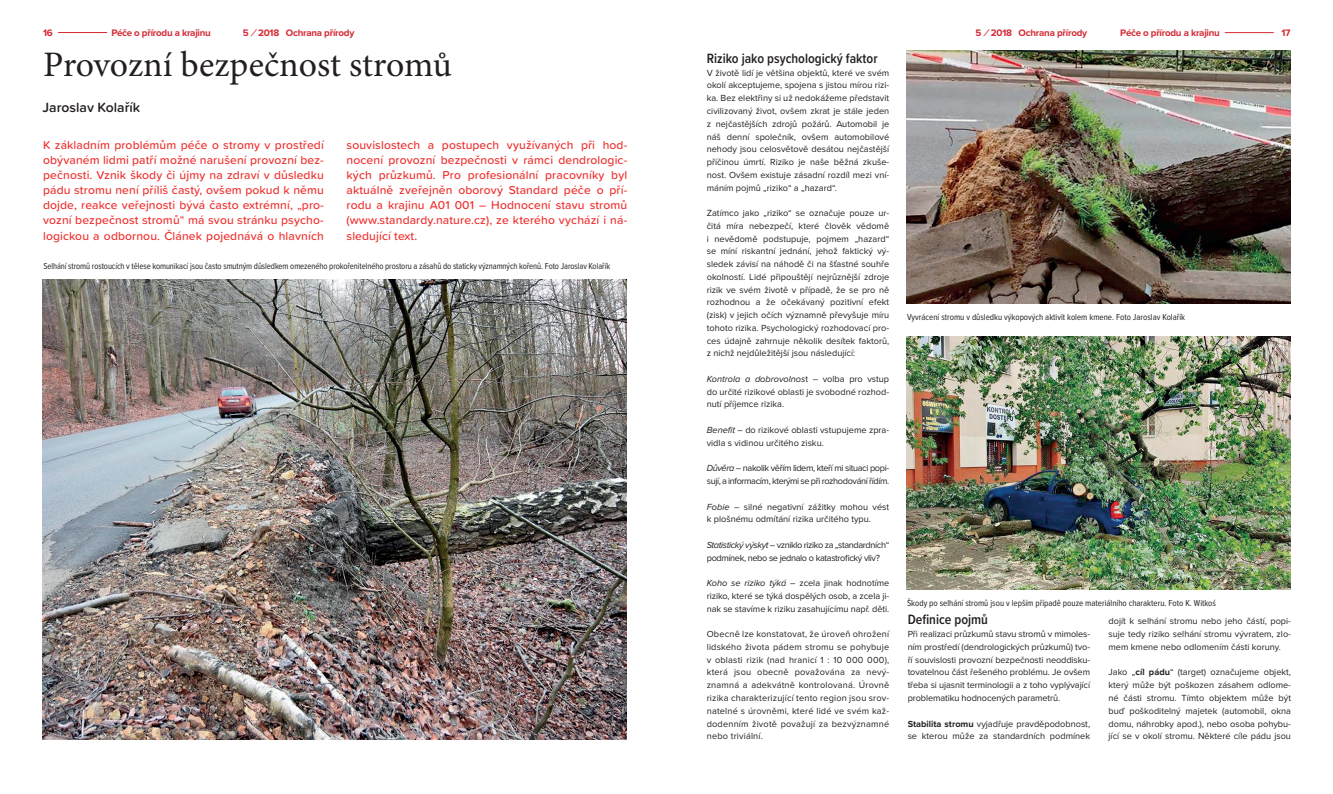
<style>
.page{position:relative;width:1333px;height:794px;background:#fff}
.page>*{position:absolute;margin:0;border:0;box-sizing:border-box;transform-origin:0 0}
.nadpis_patkovy{font:35.9px "Minion Pro";letter-spacing:-.005em;color:#231f20}
.mezititulek{font:600 13.9px "Proxima Nova Cond";color:#231f20}
.autor_clanku{font:600 13.9px "Proxima Soft";color:#231f20}
.perex{font:500 12px/15.1px "Proxima Soft";letter-spacing:.01em;color:#ee2f2d;text-align:justify}
.t1{font:700 9.8px "Proxima Nova";letter-spacing:-.025em;color:#d62a35}
.chlebovka{font:9.2px/12.8px "Proxima Nova";color:#231f20;text-align:justify}
.chlebovka-2{font:9.2px/12.8px "Proxima Nova";letter-spacing:-.04em;color:#231f20}
.titulky_foto{font:9px "Proxima Nova Cond";letter-spacing:-.01em;color:#231f20}
.s1{font-style:italic}
.s2{font-family:"Proxima Nova";font-weight:400}
.s3{font-weight:700}
</style>
<div class="page">
<img style="left:906px;top:50px;width:384px;height:253px">
<img style="left:906px;top:336px;width:384px;height:254px">
<img style="left:43px;top:280px;width:583px;height:459px">
<hr style="left:1224px;top:32px;width:49px;height:1px;background:#d62a35">
<hr style="left:58px;top:32px;width:49px;height:1px;background:#d62a35">
<p class="t1" style="left:43px;top:25px;width:11px">16</p>
<p class="t1" style="left:111px;top:25px;width:101px">Péče o přírodu a krajinu</p>
<p class="t1" style="left:243px;top:25px;width:113px">5 <span class="s1">/</span>2018 Ochrana přírody</p>
<p class="t1" style="left:975px;top:25px;width:113px">5 <span class="s1">/</span>2018 Ochrana přírody</p>
<p class="t1" style="left:1120px;top:25px;width:101px">Péče o přírodu a krajinu</p>
<p class="t1" style="left:1281px;top:25px;width:11px">17</p>
<p class="nadpis_patkovy" style="left:43px;top:43px;width:410px">Provozní bezpečnost stromů</p>
<p class="autor_clanku" style="left:43px;top:97px;width:99px">Jaroslav Kolařík</p>
<p class="perex" style="left:43px;top:137px;width:282px">K základním problémům péče o stromy v prostředí obývaném lidmi patří možné narušení provozní bez&shy;pečnosti. Vznik škody či újmy na zdraví v důsledku pádu stromu není příliš častý, ovšem pokud k němu dojde, reakce veřejnosti bývá často extrémní, <span class="s2">„</span>pro&shy;vozní bezpečnost stromů<span class="s2">“</span> má svou stránku psycho&shy;logickou a odbornou. Článek pojednává o hlavních</p>
<p class="perex" style="left:346px;top:137px;width:282px">souvislostech a postupech využívaných při hod&shy;nocení provozní bezpečnosti v rámci dendrologic&shy;kých průzkumů. Pro profesionální pracovníky byl aktuálně zveřejněn oborový Standard péče o pří&shy;rodu a krajinu A01 001 – Hodnocení stavu stromů (www.standardy.nature.cz), ze kterého vychází i ná&shy;sledující text.</p>
<p class="titulky_foto" style="left:43px;top:259px;width:568px">Selhání stromů rostoucích v tělese komunikací jsou často smutným důsledkem omezeného prokořenitelného prostoru a zásahů do staticky významných kořenů. Foto Jaroslav Kolařík</p>
<p class="mezititulek" style="left:706px;top:48px;width:172px">Riziko jako psychologický faktor</p>
<p class="chlebovka" style="left:706px;top:66px;width:184px">V životě lidí je většina objektů, které ve svém okolí akceptujeme, spojena s jistou mírou rizi&shy;ka. Bez elektřiny si už nedokážeme představit civilizovaný život, ovšem zkrat je stále jeden z nejčastějších zdrojů požárů. Automobil je náš denní společník, ovšem automobilové nehody jsou celosvětově desátou nejčastější příčinou úmrtí. Riziko je naše běžná zkuše&shy;nost. Ovšem existuje zásadní rozdíl mezi vní&shy;máním pojmů „riziko“ a „hazard“.</p>
<p class="chlebovka" style="left:706px;top:206px;width:184px">Zatímco jako „riziko“ se označuje pouze ur&shy;čitá míra nebezpečí, které člověk vědomě i nevědomě podstupuje, pojmem „hazard“ se míní riskantní jednání, jehož faktický vý&shy;sledek závisí na náhodě či na šťastné souhře okolností. Lidé připouštějí nejrůznější zdroje rizik ve svém životě v případě, že se pro ně rozhodnou a že očekávaný pozitivní efekt (zisk) v jejich očích významně převyšuje míru tohoto rizika. Psychologický rozhodovací pro&shy;ces údajně zahrnuje několik desítek faktorů, z nichž nejdůležitější jsou následující:</p>
<p class="chlebovka" style="left:706px;top:372px;width:184px"><span class="s1">Kontrola a dobrovolnos</span>t – volba pro vstup do určité rizikové oblasti je svobodné rozhod&shy;nutí příjemce rizika.</p>
<p class="chlebovka" style="left:706px;top:423px;width:184px"><span class="s1">Benefit</span> – do rizikové oblasti vstupujeme zpra&shy;vidla s vidinou určitého zisku.</p>
<p class="chlebovka-2" style="left:706px;top:461px;width:184px"><span class="s1">Důvěra</span> – nakolik věřím lidem, kteří mi situaci popi&shy;sují, a informacím, kterými se při rozhodování řídím.</p>
<p class="chlebovka" style="left:706px;top:500px;width:184px"><span class="s1">Fobie</span> – silné negativní zážitky mohou vést k plošnému odmítání rizika určitého typu.</p>
<p class="chlebovka-2" style="left:706px;top:538px;width:184px"><span class="s1">Statistický výskyt</span> – vzniklo riziko za „standardních“ podmínek, nebo se jednalo o katastrofický vliv?</p>
<p class="chlebovka" style="left:706px;top:576px;width:184px"><span class="s1">Koho se riziko týká</span> – zcela jinak hodnotíme riziko, které se týká dospělých osob, a zcela ji&shy;nak se stavíme k riziku zasahujícímu např. děti.</p>
<p class="chlebovka" style="left:706px;top:627px;width:184px">Obecně lze konstatovat, že úroveň ohrožení lidského života pádem stromu se pohybuje v oblasti rizik (nad hranicí 1 : 10 000 000), která jsou obecně považována za nevý&shy;znamná a adekvátně kontrolovaná. Úrovně rizika charakterizující tento region jsou srov&shy;natelné s úrovněmi, které lidé ve svém kaž&shy;dodenním životě považují za bezvýznamné nebo triviální.</p>
<p class="titulky_foto" style="left:907px;top:310px;width:279px">Vyvrácení stromu v důsledku výkopových aktivit kolem kmene. Foto Jaroslav Kolařík</p>
<p class="titulky_foto" style="left:907px;top:596px;width:310px">Škody po selhání stromů jsou v lepším případě pouze materiálního charakteru. Foto K. Witkoś</p>
<p class="mezititulek" style="left:907px;top:609px;width:82px">Definice pojmů</p>
<p class="chlebovka" style="left:907px;top:627px;width:184px">Při realizaci průzkumů stavu stromů v mimoles&shy;ním prostředí (dendrologických průzkumů) tvo&shy;ří souvislosti provozní bezpečnosti neoddisku&shy;tovatelnou část řešeného problému. Je ovšem třeba si ujasnit terminologii a z toho vyplývající problematiku hodnocených parametrů.</p>
<p class="chlebovka" style="left:907px;top:716px;width:184px"><span class="s3">Stabilita stromu</span> vyjadřuje pravděpodobnost, se kterou může za standardních podmínek</p>
<p class="chlebovka" style="left:1108px;top:614px;width:184px">dojít k selhání stromu nebo jeho částí, popi&shy;suje tedy riziko selhá ní stromu vývratem, zlo&shy;mem kmene nebo odlomením části koruny.</p>
<p class="chlebovka" style="left:1108px;top:665px;width:184px">Jako „<span class="s3">cíl pádu</span>“ (target) označujeme objekt, který může být poškozen zásahem odlome&shy;né části stromu. Tímto objektem může být buď poškoditelný majetek (automobil, okna domu, náhrobky apod.), nebo osoba pohybu&shy;jící se v okolí stromu. Některé cíle pádu jsou</p>
</div>
